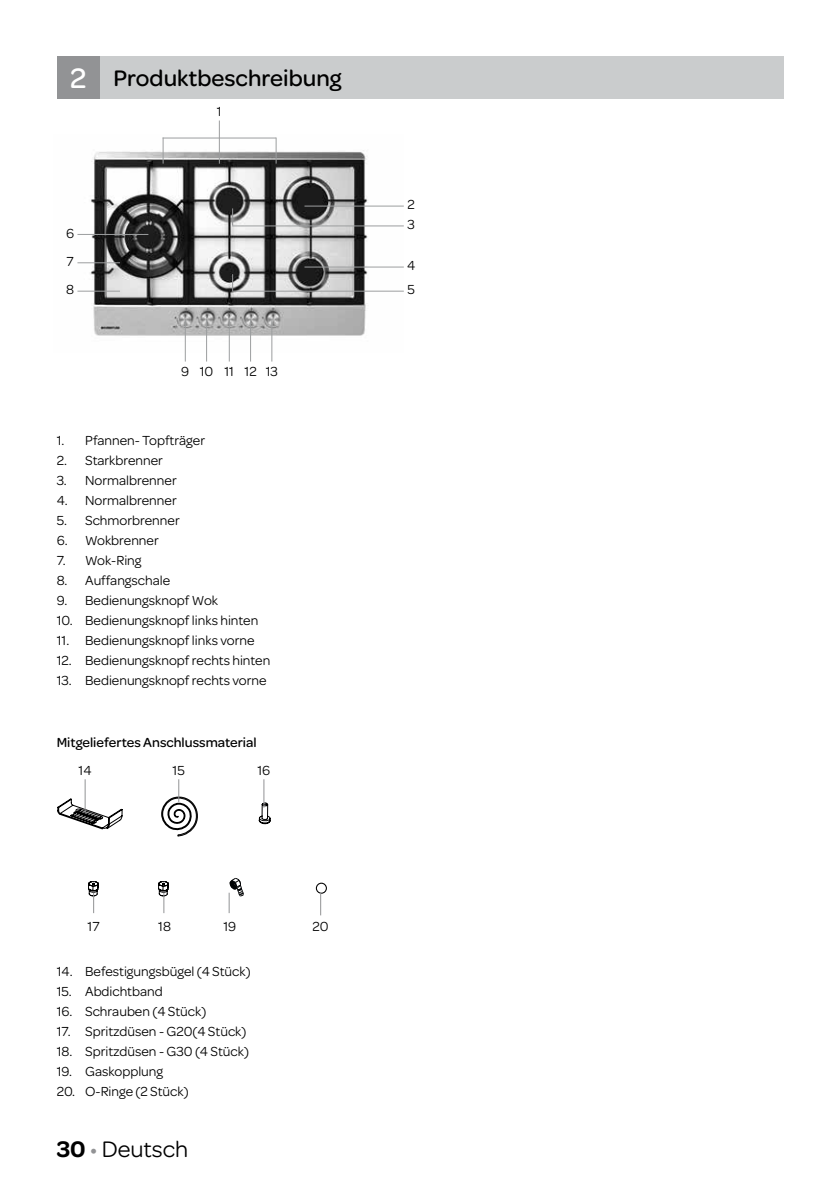
<style>
.page{position:relative;width:840px;height:1191px;background:#fff}
.page>*{position:absolute;margin:0;border:0;box-sizing:border-box;transform-origin:0 0}
.t1{font:500 24px "Omnes";color:#000}
.t2{font:24px "Omnes";color:#000}
.t3{font:14px "Omnes";color:#000}
.t4{font:500 14px "Omnes";color:#000}
.s1{font-size:30px;color:#fff}
.s2{font-weight:600}
.s3{color:#929395}
</style>
<div class="page">
<div style="left:85px;top:57px;width:697px;height:42px;background:#cacccd"></div>
<div style="left:57px;top:57px;width:42px;height:42px;background:#929395"></div>
<div style="left:316px;top:882px;width:11px;height:11px;border:1px solid #000;border-radius:50%"></div>
<svg style="left:57px;top:779px;width:214px;height:57px"></svg>
<svg style="left:88px;top:881px;width:11px;height:32px"></svg>
<svg style="left:228px;top:877px;width:16px;height:36px"></svg>
<svg style="left:320px;top:892px;width:1px;height:23px"></svg>
<svg style="left:158px;top:881px;width:11px;height:32px"></svg>
<img style="left:77px;top:134px;width:326px;height:219px">
<svg style="left:162px;top:138px;width:1px;height:26px"></svg>
<svg style="left:275px;top:138px;width:1px;height:26px"></svg>
<hr style="left:162px;top:137px;width:114px;height:1px;background:#9c9e9f">
<hr style="left:219px;top:120px;width:1px;height:44px;background:#9c9e9f">
<hr style="left:185px;top:319px;width:1px;height:42px;background:#9c9e9f">
<hr style="left:206px;top:319px;width:1px;height:42px;background:#9c9e9f">
<hr style="left:229px;top:319px;width:1px;height:42px;background:#9c9e9f">
<hr style="left:250px;top:319px;width:1px;height:42px;background:#9c9e9f">
<hr style="left:271px;top:319px;width:1px;height:42px;background:#9c9e9f">
<hr style="left:304px;top:206px;width:99px;height:1px;background:#9c9e9f">
<hr style="left:77px;top:234px;width:71px;height:1px;background:#9c9e9f">
<hr style="left:77px;top:291px;width:43px;height:1px;background:#9c9e9f">
<hr style="left:77px;top:262px;width:43px;height:1px;background:#9c9e9f">
<hr style="left:304px;top:266px;width:99px;height:1px;background:#9c9e9f">
<hr style="left:232px;top:225px;width:171px;height:1px;background:#9c9e9f">
<hr style="left:232px;top:291px;width:171px;height:1px;background:#9c9e9f">
<svg style="left:232px;top:208px;width:1px;height:17px"></svg>
<svg style="left:232px;top:274px;width:1px;height:17px"></svg>
<h1 class="t1" style="left:70px;top:62px;width:273px"><span class="s1">2</span> Produktbeschreibung</h1>
<p class="t3" style="left:66px;top:224px;width:10px">6</p>
<p class="t3" style="left:217px;top:102px;width:6px">1</p>
<p class="t3" style="left:407px;top:195px;width:9px">2</p>
<p class="t3" style="left:407px;top:215px;width:9px">3</p>
<p class="t3" style="left:66px;top:252px;width:9px">7</p>
<p class="t3" style="left:407px;top:256px;width:10px">4</p>
<p class="t3" style="left:66px;top:280px;width:9px">8</p>
<p class="t3" style="left:181px;top:361px;width:98px">9 10 11 12 13</p>
<p class="t3" style="left:57px;top:430px;width:150px">1. Pfannen- Topfträger</p>
<p class="t3" style="left:57px;top:450px;width:108px">2. Starkbrenner</p>
<p class="t3" style="left:57px;top:470px;width:121px">3. Normalbrenner</p>
<p class="t3" style="left:57px;top:490px;width:121px">4. Normalbrenner</p>
<p class="t3" style="left:57px;top:510px;width:124px">5. Schmorbrenner</p>
<p class="t3" style="left:57px;top:530px;width:103px">6. Wokbrenner</p>
<p class="t3" style="left:57px;top:550px;width:86px">7. Wok-Ring</p>
<p class="t3" style="left:57px;top:570px;width:115px">8. Auffangschale</p>
<p class="t3" style="left:57px;top:590px;width:163px">9. Bedienungsknopf Wok</p>
<p class="t3" style="left:57px;top:610px;width:203px">10. Bedienungsknopf links hinten</p>
<p class="t3" style="left:57px;top:630px;width:199px">11. Bedienungsknopf links vorne</p>
<p class="t3" style="left:57px;top:650px;width:215px">12. Bedienungsknopf rechts hinten</p>
<p class="t3" style="left:57px;top:670px;width:211px">13. Bedienungsknopf rechts vorne</p>
<p class="t4" style="left:57px;top:732px;width:201px">Mitgeliefertes Anschlussmaterial</p>
<p class="t3" style="left:79px;top:761px;width:14px">14</p>
<p class="t3" style="left:172px;top:761px;width:14px">15</p>
<p class="t3" style="left:257px;top:761px;width:14px">16</p>
<p class="t3" style="left:87px;top:916px;width:14px">17</p>
<p class="t3" style="left:158px;top:916px;width:14px">18</p>
<p class="t3" style="left:223px;top:916px;width:14px">19</p>
<p class="t3" style="left:312px;top:916px;width:18px">20</p>
<p class="t3" style="left:57px;top:962px;width:195px">14. Befestigungsbügel (4 Stück)</p>
<p class="t3" style="left:57px;top:982px;width:107px">15. Abdichtband</p>
<p class="t3" style="left:57px;top:1002px;width:151px">16. Schrauben (4 Stück)</p>
<p class="t3" style="left:57px;top:1022px;width:191px">17. Spritzdüsen - G20(4 Stück)</p>
<p class="t3" style="left:57px;top:1042px;width:193px">18. Spritzdüsen - G30 (4 Stück)</p>
<p class="t3" style="left:57px;top:1062px;width:108px">19. Gaskopplung</p>
<p class="t3" style="left:57px;top:1082px;width:133px">20. O-Ringe (2 Stück)</p>
<h1 class="t2" style="left:57px;top:1132px;width:133px"><span class="s2">30</span> <span class="s3">•</span> Deutsch</h1>
<p class="t3" style="left:407px;top:280px;width:9px">5</p>
</div>
